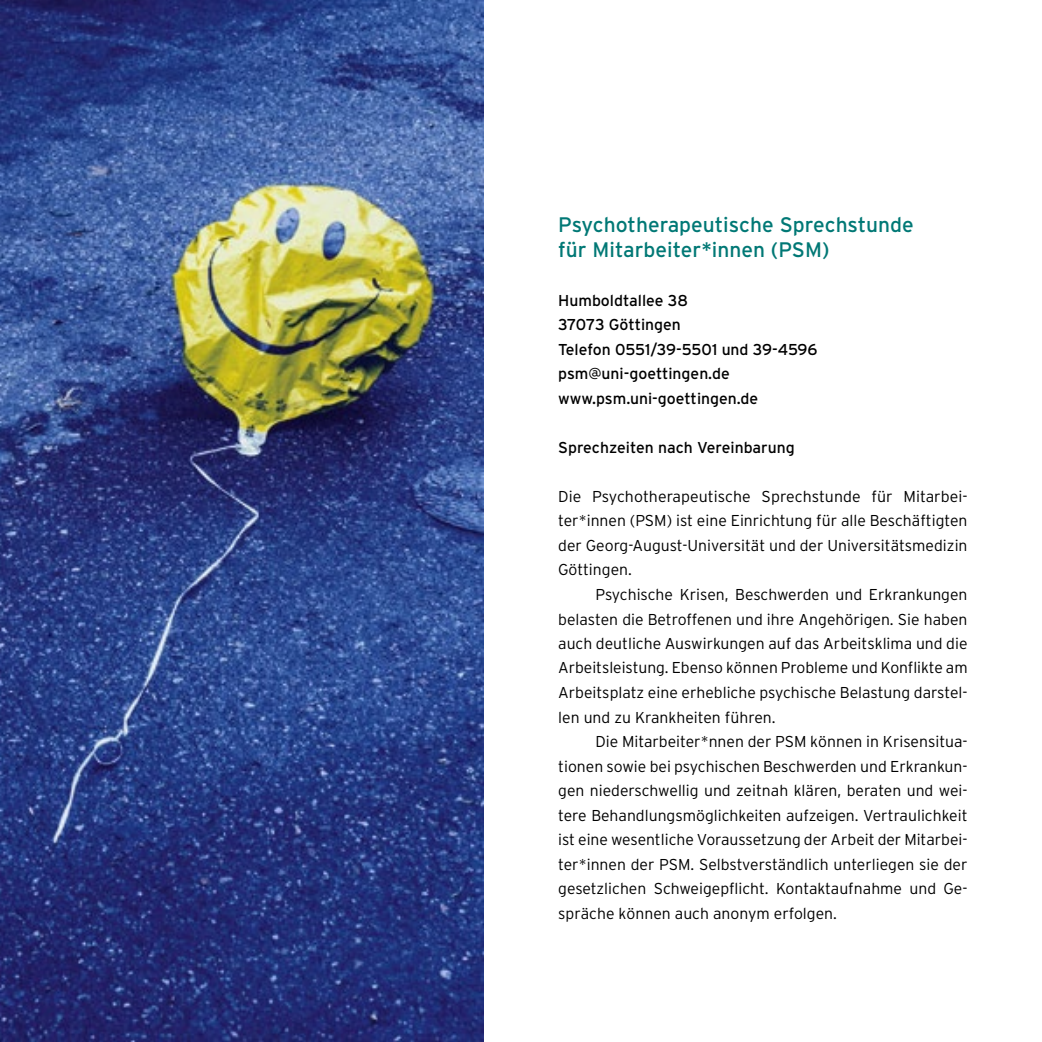
<style>
.page{position:relative;width:1042px;height:1042px;background:#fff}
.page>*{position:absolute;margin:0;border:0;box-sizing:border-box;transform-origin:0 0}
.t1{font:21px/24.5px "Interstate";color:#007875}
.t2{font:300 15.75px/24.5px "Interstate";color:#000;text-align:justify}
.t3{font:15.75px/24.5px "Interstate";color:#000}
</style>
<div class="page">
<img style="left:0;top:0;width:484px;height:1042px">
<h1 class="t1" style="left:558px;top:213px;width:357px">Psychotherapeutische Sprechstunde für Mitarbeiter*innen (PSM)</h1>
<p class="t3" style="left:558px;top:288px;width:261px">Humboldtallee 38<br>37073 Göttingen<br>Telefon 0551/39-5501 und 39-4596 psm@uni-goettingen.de www.psm.uni-goettingen.de</p>
<p class="t3" style="left:558px;top:435px;width:238px">Sprechzeiten nach Vereinbarung</p>
<p class="t2" style="left:558px;top:484px;width:411px">Die Psychotherapeutische Sprechstunde für Mitarbei&shy;ter*innen (PSM) ist eine Einrichtung für alle Beschäftigten der Georg-August-Universität und der Universitätsmedizin Göttingen.</p>
<p class="t2" style="left:558px;top:582px;width:411px;text-indent:37px">Psychische Krisen, Beschwerden und Erkrankungen belasten die Betroffenen und ihre Angehörigen. Sie haben auch deutliche Auswirkungen auf das Arbeitsklima und die Arbeitsleistung. Ebenso können Probleme und Konflikte am Arbeitsplatz eine erhebliche psychische Belastung darstel&shy;len und zu Krankheiten führen.</p>
<p class="t2" style="left:558px;top:729px;width:411px;text-indent:37px">Die Mitarbeiter*nnen der PSM können in Krisensitua&shy;tionen sowie bei psychischen Beschwerden und Erkrankun&shy;gen niederschwellig und zeitnah klären, beraten und wei&shy;tere Behandlungsmöglichkeiten aufzeigen. Vertraulichkeit ist eine wesentliche Voraussetzung der Arbeit der Mitarbei&shy;ter*innen der PSM. Selbstverständlich unterliegen sie der gesetzlichen Schweigepflicht. Kontaktaufnahme und Ge&shy;spräche können auch anonym erfolgen.</p>
</div>
